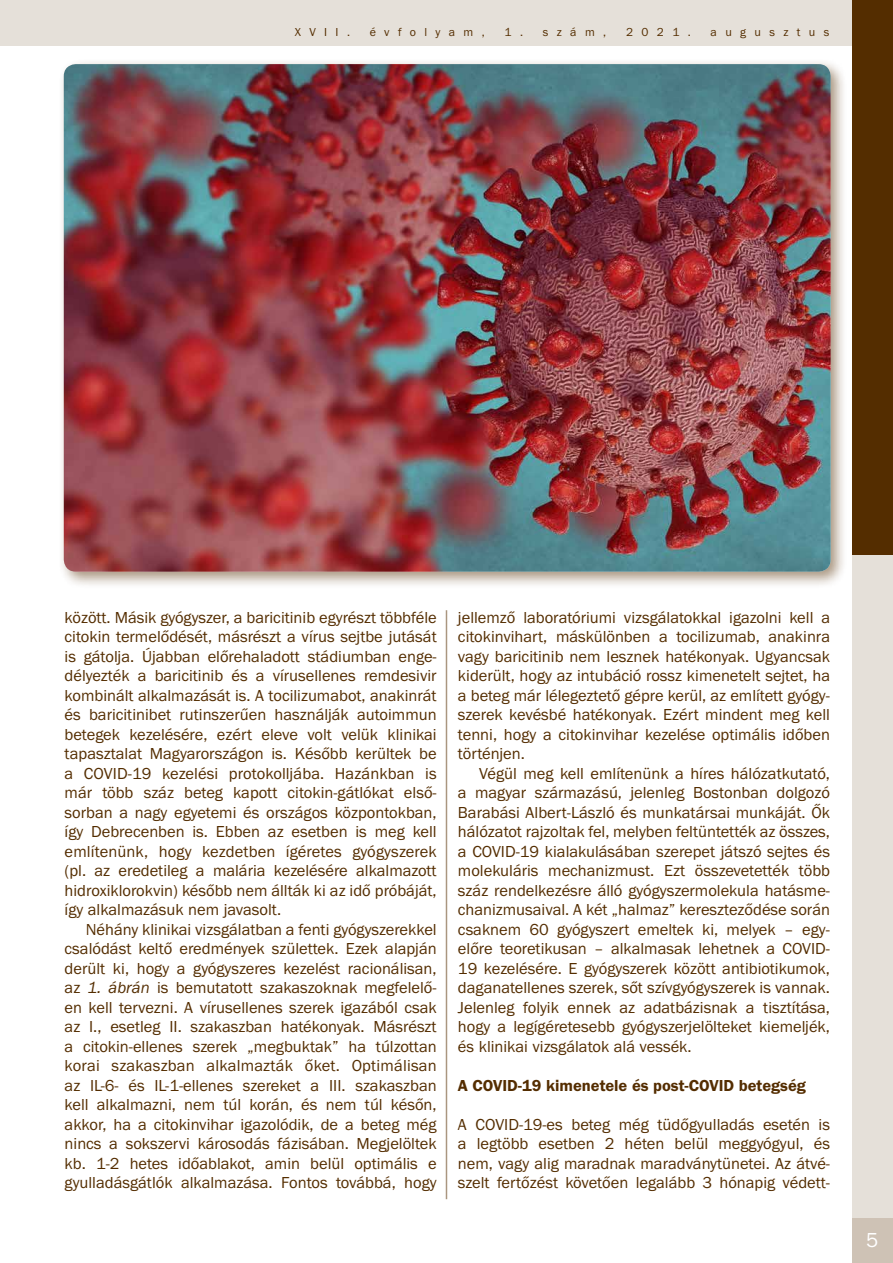
<style>
.page{position:relative;width:893px;height:1263px;background:#fff}
.page>*{position:absolute;margin:0;border:0;box-sizing:border-box;transform-origin:0 0}
.t1{font:21px "BM Franklin Gothic URW Boo";color:#fff}
.t2{font:16.5px/19.5px "BM Franklin Gothic URW Boo";color:#542d00;text-align:justify}
.t3{font:16.5px "BM Franklin Gothic URW Dem";color:#542d00}
.t4{font:12px "BM Franklin Gothic URW Boo";letter-spacing:.7em;color:#542d00}
.s1{font-family:"BM Franklin Gothic URW Boo Ita"}
</style>
<div class="page">
<div style="left:852px;top:1217px;width:41px;height:46px;background:#cec2b5"></div>
<div style="left:852px;top:555px;width:41px;height:662px;background:#e5e0d9"></div>
<div style="left:0;top:0;width:893px;height:46px;background:#e5e0d9"></div>
<div style="left:852px;top:0;width:41px;height:555px;background:#542d00"></div>
<div style="left:57px;top:58px;width:791px;height:531px;background:#542d00;opacity:.5"></div>
<img style="left:64px;top:64px;width:767px;height:508px">
<hr style="left:446px;top:610px;width:1px;height:589px;background:#aa9680">
<p class="t4" style="left:295px;top:24px;width:57px">XVII.</p>
<p class="t4" style="left:370px;top:24px;width:116px">évfolyam,</p>
<p class="t4" style="left:505px;top:24px;width:103px">1. szám,</p>
<p class="t4" style="left:626px;top:24px;width:66px">2021.</p>
<p class="t4" style="left:711px;top:24px;width:120px">augusztus</p>
<p class="t2" style="left:65px;top:608px;width:374px">között. Másik gyógyszer, a baricitinib egyrészt többféle citokin termelődését, másrészt a vírus sejtbe jutását is gátolja. Újabban előrehaladott stádiumban enge&shy;délyezték a baricitinib és a vírusellenes remdesivir kombinált alkalmazását is. A tocilizumabot, anakinrát és baricitinibet rutinszerűen használják autoimmun betegek kezelésére, ezért eleve volt velük klinikai tapasztalat Magyarországon is. Később kerültek be a COVID-19 kezelési protokolljába. Hazánkban is már több száz beteg kapott citokin-gátlókat első&shy;sorban a nagy egyetemi és országos központokban, így Debrecenben is. Ebben az esetben is meg kell említenünk, hogy kezdetben ígéretes gyógyszerek (pl. az eredetileg a malária kezelésére alkalmazott hidroxiklorokvin) később nem állták ki az idő próbáját, így alkalmazásuk nem javasolt.</p>
<p class="t2" style="left:65px;top:920px;width:374px;text-indent:21px">Néhány klinikai vizsgálatban a fenti gyógyszerekkel csalódást keltő eredmények születtek. Ezek alapján derült ki, hogy a gyógyszeres kezelést racionálisan, az <span class="s1">1. ábrán</span> is bemutatott szakaszoknak megfelelő&shy;en kell tervezni. A vírusellenes szerek igazából csak az I., esetleg II. szakaszban hatékonyak. Másrészt a citokin-ellenes szerek „megbuktak” ha túlzottan korai szakaszban alkalmazták őket. Optimálisan az IL-6- és IL-1-ellenes szereket a III. szakaszban kell alkalmazni, nem túl korán, és nem túl későn, akkor, ha a citokinvihar igazolódik, de a beteg még nincs a sokszervi károsodás fázisában. Megjelöltek kb. 1-2 hetes időablakot, amin belül optimális e gyulladásgátlók alkalmazása. Fontos továbbá, hogy</p>
<p class="t2" style="left:458px;top:608px;width:374px">jellemző laboratóriumi vizsgálatokkal igazolni kell a citokinvihart, máskülönben a tocilizumab, anakinra vagy baricitinib nem lesznek hatékonyak. Ugyancsak kiderült, hogy az intubáció rossz kimenetelt sejtet, ha a beteg már lélegeztető gépre kerül, az említett gyógy&shy;szerek kevésbé hatékonyak. Ezért mindent meg kell tenni, hogy a citokinvihar kezelése optimális időben történjen.</p>
<p class="t2" style="left:458px;top:764px;width:374px;text-indent:21px">Végül meg kell említenünk a híres hálózatkutató, a magyar származású, jelenleg Bostonban dolgozó Barabási Albert-László és munkatársai munkáját. Ők hálózatot rajzoltak fel, melyben feltüntették az összes, a COVID-19 kialakulásában szerepet játszó sejtes és molekuláris mechanizmust. Ezt összevetették több száz rendelkezésre álló gyógyszermolekula hatásme&shy;chanizmusaival. A két „halmaz” kereszteződése során csaknem 60 gyógyszert emeltek ki, melyek – egy&shy;előre teoretikusan – alkalmasak lehetnek a COVID-19 kezelésére. E gyógyszerek között antibiotikumok, daganatellenes szerek, sőt szívgyógyszerek is vannak.<br>Jelenleg folyik ennek az adatbázisnak a tisztítása, hogy a legígéretesebb gyógyszerjelölteket kiemeljék, és klinikai vizsgálatok alá vessék.</p>
<p class="t3" style="left:458px;top:1075px;width:350px">A COVID-19 kimenetele és post-COVID betegség</p>
<p class="t2" style="left:458px;top:1115px;width:374px">A COVID-19-es beteg még tüdőgyulladás esetén is a legtöbb esetben 2 héten belül meggyógyul, és nem, vagy alig maradnak maradványtünetei. Az átvé&shy;szelt fertőzést követően legalább 3 hónapig védett-</p>
<p class="t1" style="left:866px;top:1226px;width:14px">5</p>
</div>
